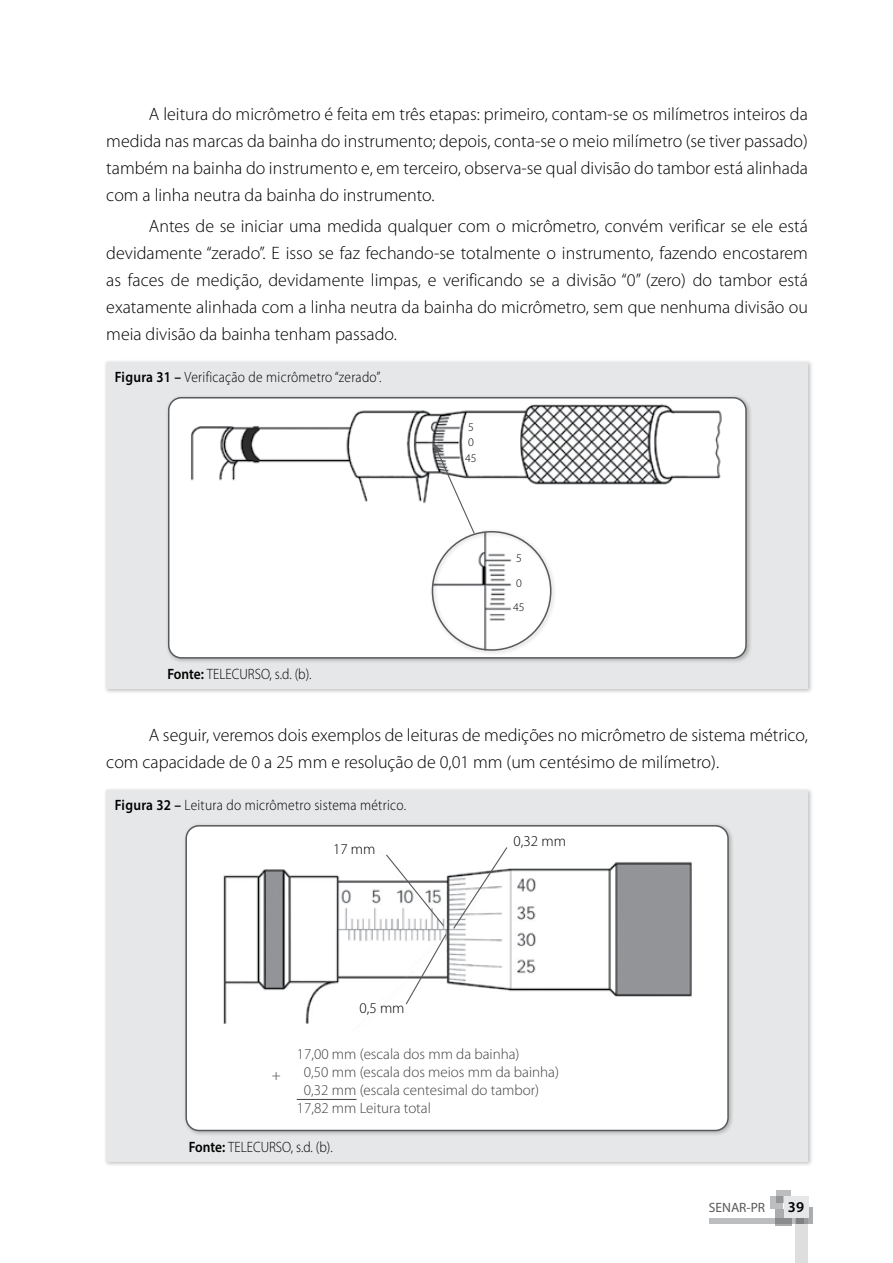
<style>
.page{position:relative;width:893px;height:1263px;background:#fff}
.page>*{position:absolute;margin:0;border:0;box-sizing:border-box;transform-origin:0 0}
.t1{font:300 18px/27px "Myriad Pro";color:#000;text-align:justify}
.t2{font:300 15px "Myriad Pro";color:#414042}
.t3{font:300 15px "Myriad Pro";letter-spacing:.02em;color:#000;scale:.9 1}
.t4{font:300 15px "Myriad Pro";color:#000;scale:.9 1}
.t5{font:300 15px "Myriad Pro";letter-spacing:.02em;color:#000}
.t6{font:600 15px "Myriad Pro";color:#000}
.t7{font:13.5px "Myriad Pro";color:#58595b}
.t8{font:300 11.85px/24.2px "Myriad Pro";color:#000}
.s1{font-weight:600}
</style>
<div class="page">
<svg style="left:776px;top:1191px;width:15px;height:12px"></svg>
<svg style="left:770px;top:1196px;width:13px;height:12px"></svg>
<svg style="left:808px;top:1207px;width:5px;height:16px"></svg>
<svg style="left:775px;top:1210px;width:17px;height:16px"></svg>
<svg style="left:709px;top:1218px;width:87px;height:5px"></svg>
<svg style="left:796px;top:1218px;width:12px;height:45px"></svg>
<div style="left:784px;top:1197px;width:24px;height:21px;background:#e6e7e8"></div>
<div style="left:104px;top:360px;width:709px;height:334px;background:#000;opacity:.25"></div>
<div style="left:106px;top:362px;width:702px;height:327px;background:#e6e7e8"></div>
<div style="left:165px;top:395px;width:587px;height:269px;background:#000;opacity:.25"></div>
<div style="left:169px;top:398px;width:577px;height:260px;background:#fff;border-radius:13px"></div>
<img style="left:191px;top:404px;width:531px;height:99px">
<div style="left:168px;top:397px;width:579px;height:262px;border:2px solid #58595b;border-radius:13px"></div>
<div style="left:429px;top:529px;width:128px;height:127px;background:#000;opacity:.25"></div>
<div style="left:432px;top:531px;width:119px;height:120px;border:2px solid #58595b;border-radius:50%"></div>
<svg style="left:434px;top:443px;width:42px;height:92px"></svg>
<div style="left:104px;top:788px;width:709px;height:379px;background:#000;opacity:.25"></div>
<div style="left:106px;top:790px;width:702px;height:371px;background:#e6e7e8"></div>
<div style="left:183px;top:823px;width:551px;height:314px;background:#000;opacity:.25"></div>
<div style="left:186px;top:826px;width:542px;height:304px;background:#fff;border-radius:13px"></div>
<img style="left:223px;top:862px;width:469px;height:162px">
<div style="left:185px;top:825px;width:544px;height:306px;border:2px solid #58595b;border-radius:13px"></div>
<svg style="left:385px;top:847px;width:123px;height:159px"></svg>
<hr style="left:297px;top:1099px;width:59px;height:1px;background:#414042">
<p class="t1" style="left:106px;top:101px;width:703px;text-indent:43px">A leitura do micrômetro é feita em três etapas: primeiro, contam-se os milímetros inteiros da medida nas marcas da bainha do instrumento; depois, conta-se o meio milímetro (se tiver passado) também na bainha do instrumento e, em terceiro, observa-se qual divisão do tambor está alinhada com a linha neutra da bainha do instrumento.</p>
<p class="t1" style="left:106px;top:213px;width:703px;text-indent:43px">Antes de se iniciar uma medida qualquer com o micrômetro, convém verificar se ele está devidamente “zerado”. E isso se faz fechando-se totalmente o instrumento, fazendo encostarem as faces de medição, devidamente limpas, e verificando se a divisão “0” (zero) do tambor está exatamente alinhada com a linha neutra da bainha do micrômetro, sem que nenhuma divisão ou meia divisão da bainha tenham passado.</p>
<p class="t3" style="left:115px;top:368px;width:298px"><span class="s1">Figura 31 –</span> Verificação de micrômetro “zerado”.</p>
<p class="t4" style="left:167px;top:666px;width:162px"><span class="s1">Fonte:</span> TELECURSO, s.d. (b).</p>
<p class="t8" style="left:465px;top:420px;width:13px;line-height:15.5px">5<br>0<br>45</p>
<p class="t8" style="left:513px;top:546px;width:13px">5<br>0<br>45</p>
<p class="t1" style="left:106px;top:722px;width:703px;text-indent:43px">A seguir, veremos dois exemplos de leituras de medições no micrômetro de sistema métrico, com capacidade de 0 a 25 mm e resolução de 0,01 mm (um centésimo de milímetro).</p>
<p class="t3" style="left:115px;top:796px;width:325px"><span class="s1">Figura 32 –</span> Leitura do micrômetro sistema métrico.</p>
<p class="t5" style="left:333px;top:841px;width:44px">17 mm</p>
<p class="t5" style="left:514px;top:833px;width:54px">0,32 mm</p>
<p class="t2" style="left:272px;top:1067px;width:10px">+</p>
<p class="t5" style="left:359px;top:1000px;width:47px">0,5 mm</p>
<p class="t2" style="left:297px;top:1046px;width:224px">17,00 mm (escala dos mm da bainha)</p>
<p class="t2" style="left:304px;top:1064px;width:257px">0,50 mm (escala dos meios mm da bainha)</p>
<p class="t2" style="left:304px;top:1082px;width:237px">0,32 mm (escala centesimal do tambor)</p>
<p class="t2" style="left:297px;top:1100px;width:136px">17,82 mm Leitura total</p>
<p class="t4" style="left:189px;top:1138px;width:162px"><span class="s1">Fonte:</span> TELECURSO, s.d. (b).</p>
<p class="t7" style="left:709px;top:1199px;width:58px">SENAR-PR</p>
<p class="t6" style="left:788px;top:1198px;width:18px">39</p>
</div>
